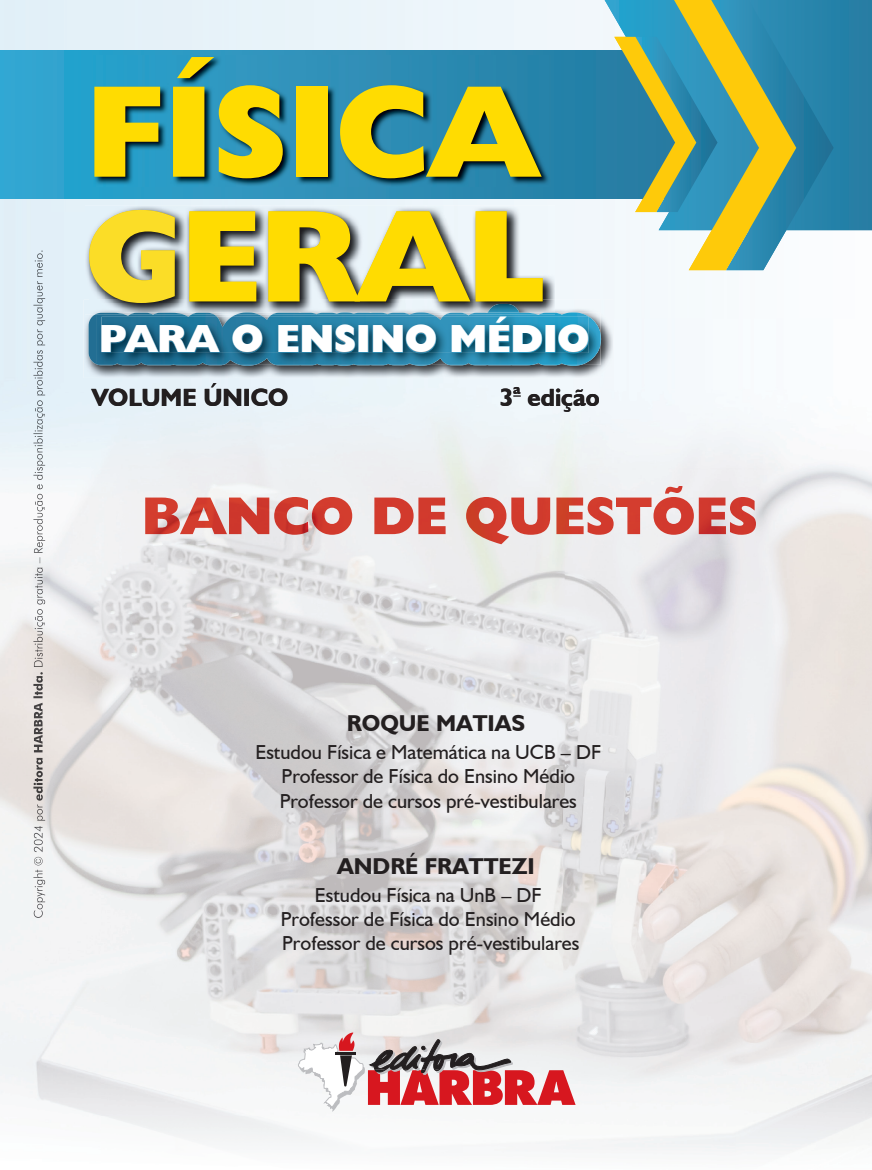
<style>
.page{position:relative;width:872px;height:1170px;background:#fff}
.page>*{position:absolute;margin:0;border:0;box-sizing:border-box;transform-origin:0 0}
.t1{font:800 131.7px "Humanist 521 BT";color:#ffdc01}
.t2{font:800 39.15px "Humanist 521 BT";color:#fff}
.t3{font:700 24.9px "Humanist 521 BT";color:#231f20}
.t4{font:700 22.95px "Humanist 521 BT";color:#231f20}
.t5{font:20.25px/24.3px "Humanist 521 BT";color:#231f20;text-align:center}
.t6{font:700 14.55px "Humanist 521 BT";color:#231f20}
</style>
<div class="page">
<img style="left:0;top:199px;width:50px;height:903px">
<img style="left:564px;top:318px;width:308px;height:836px">
<img style="left:102px;top:378px;width:462px;height:773px">
<img style="left:33px;top:804px;width:12px;height:113px">
<img style="left:33px;top:672px;width:10px;height:128px">
<img style="left:33px;top:250px;width:12px;height:421px">
<img style="left:145px;top:486px;width:611px;height:58px">
<svg style="left:513px;top:395px;width:8px;height:2px"></svg>
<img style="left:84px;top:300px;width:529px;height:78px">
<svg style="left:0;top:50px;width:604px;height:149px;background:#2a95be"></svg>
<svg style="left:604px;top:0;width:268px;height:230px;background:#3386ab"></svg>
<svg style="left:614px;top:0;width:219px;height:270px;background:#73a592"></svg>
<img style="left:94px;top:56px;width:456px;height:130px">
<img style="left:85px;top:205px;width:470px;height:110px">
<img style="left:89px;top:210px;width:453px;height:90px">
<img style="left:89px;top:300px;width:453px;height:3px">
<img style="left:95px;top:304px;width:424px;height:8px">
<svg style="left:89px;top:312px;width:512px;height:54px;background:#4a86a0"></svg>
<svg style="left:298px;top:1032px;width:277px;height:79px"></svg>
<h1 class="t1" style="left:86px;top:50px;width:454px">FÍSICA</h1>
<h1 class="t1" style="left:86px;top:174px;width:459px">GERAL</h1>
<h2 class="t2" style="left:99px;top:315px;width:492px">PARA O ENSINO MÉDIO</h2>
<p class="t3" style="left:92px;top:381px;width:198px">VOLUME ÚNICO</p>
<p class="t3" style="left:500px;top:381px;width:15px">3</p>
<p class="t6" style="left:513px;top:380px;width:9px">a</p>
<p class="t3" style="left:527px;top:381px;width:74px">edição</p>
<p class="t4" style="left:347px;top:708px;width:180px">ROQUE MATIAS</p>
<p class="t5" style="left:255px;top:739px;width:347px">Estudou Física e Matemática na UCB – DF<br>Professor de Física do Ensino Médio<br>Professor de cursos pré-vestibulares</p>
<p class="t4" style="left:337px;top:851px;width:199px">ANDRÉ FRATTEZI</p>
<p class="t5" style="left:281px;top:882px;width:300px">Estudou Física na UnB – DF<br>Professor de Física do Ensino Médio<br>Professor de cursos pré-vestibulares</p>
</div>
